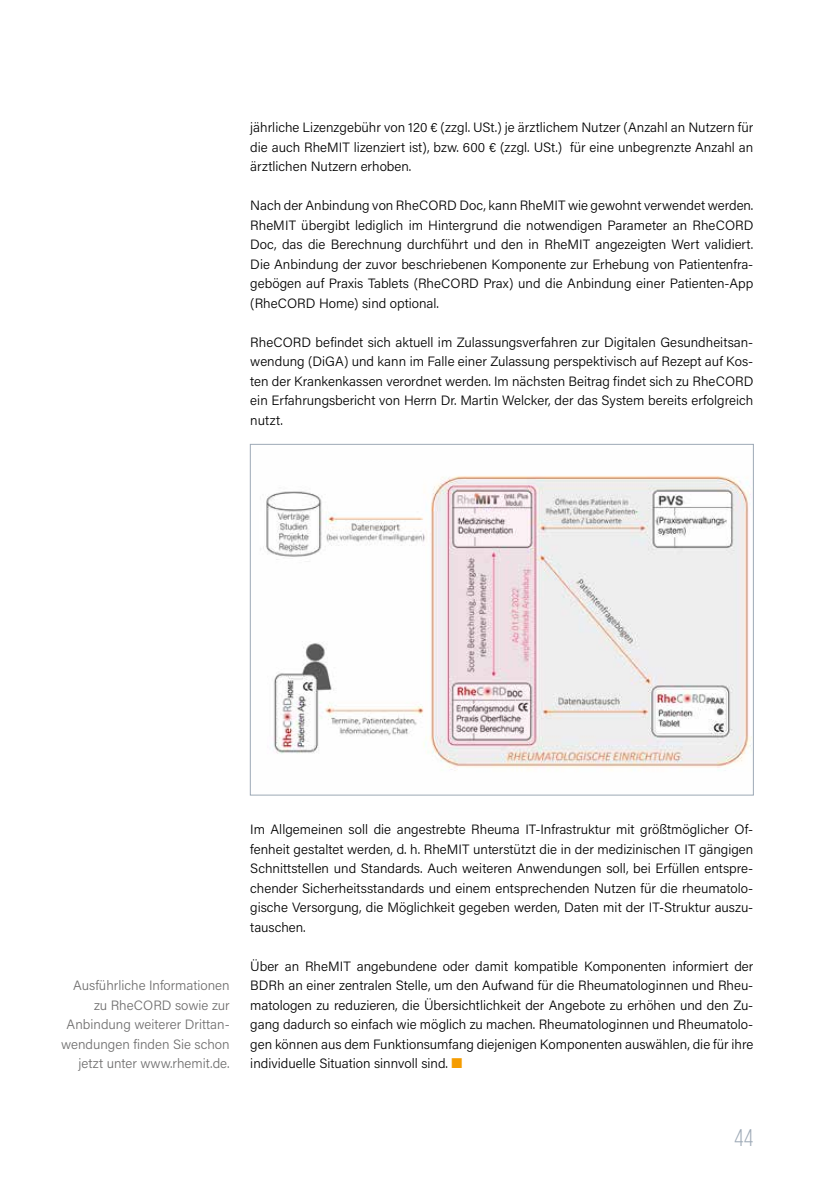
<style>
.page{position:relative;width:830px;height:1191px;background:#fff}
.page>*{position:absolute;margin:0;border:0;box-sizing:border-box;transform-origin:0 0}
.t1{font:24px "Bebas Neue";color:#9da9b6}
.t2{font:300 13.5px/19.5px "Acumin Pro";color:#000;text-align:justify}
.t3{font:300 13.5px/19.5px "Acumin Pro";color:#706f6f;text-align:right}
.s1{color:#f59c00}
</style>
<div class="page">
<img style="left:260px;top:476px;width:491px;height:295px">
<p class="t2" style="left:250px;top:117px;width:504px">jährliche Lizenzgebühr von 120 € (zzgl. USt.) je ärztlichem Nutzer (Anzahl an Nutzern für die auch RheMIT lizenziert ist), bzw. 600 € (zzgl. USt.) für eine unbegrenzte Anzahl an ärztlichen Nutzern erhoben.</p>
<p class="t2" style="left:250px;top:195px;width:504px">Nach der Anbindung von RheCORD Doc, kann RheMIT wie gewohnt verwendet werden.<br>RheMIT übergibt lediglich im Hintergrund die notwendigen Parameter an RheCORD Doc, das die Berechnung durchführt und den in RheMIT angezeigten Wert validiert.<br>Die Anbindung der zuvor beschriebenen Komponente zur Erhebung von Patientenfra&shy;gebögen auf Praxis Tablets (RheCORD Prax) und die Anbindung einer Patienten-App (RheCORD Home) sind optional.</p>
<p class="t2" style="left:250px;top:331px;width:504px">RheCORD befindet sich aktuell im Zulassungsverfahren zur Digitalen Gesundheitsan&shy;wendung (DiGA) und kann im Falle einer Zulassung perspektivisch auf Rezept auf Kos&shy;ten der Krankenkassen verordnet werden. Im nächsten Beitrag findet sich zu RheCORD ein Erfahrungsbericht von Herrn Dr. Martin Welcker, der das System bereits erfolgreich nutzt.</p>
<p class="t3" style="left:61px;top:975px;width:170px">Ausführliche Informationen zu RheCORD sowie zur<br>Anbindung weiterer Drittan&shy;wendungen finden Sie schon jetzt unter www.rhemit.de.</p>
<p class="t2" style="left:250px;top:819px;width:504px">Im Allgemeinen soll die angestrebte Rheuma IT-Infrastruktur mit größtmöglicher Of&shy;fenheit gestaltet werden, d. h. RheMIT unterstützt die in der medizinischen IT gängigen Schnittstellen und Standards. Auch weiteren Anwendungen soll, bei Erfüllen entspre&shy;chender Sicherheitsstandards und einem entsprechenden Nutzen für die rheumatolo&shy;gische Versorgung, die Möglichkeit gegeben werden, Daten mit der IT-Struktur auszu&shy;tauschen.</p>
<p class="t2" style="left:250px;top:955px;width:504px">Über an RheMIT angebundene oder damit kompatible Komponenten informiert der BDRh an einer zentralen Stelle, um den Aufwand für die Rheumatologinnen und Rheu&shy;matologen zu reduzieren, die Übersichtlichkeit der Angebote zu erhöhen und den Zu&shy;gang dadurch so einfach wie möglich zu machen. Rheumatologinnen und Rheumatolo&shy;gen können aus dem Funktionsumfang diejenigen Komponenten auswählen, die für ihre individuelle Situation sinnvoll sind. <span class="s1">■</span></p>
<h1 class="t1" style="left:733px;top:1125px;width:21px">44</h1>
</div>
